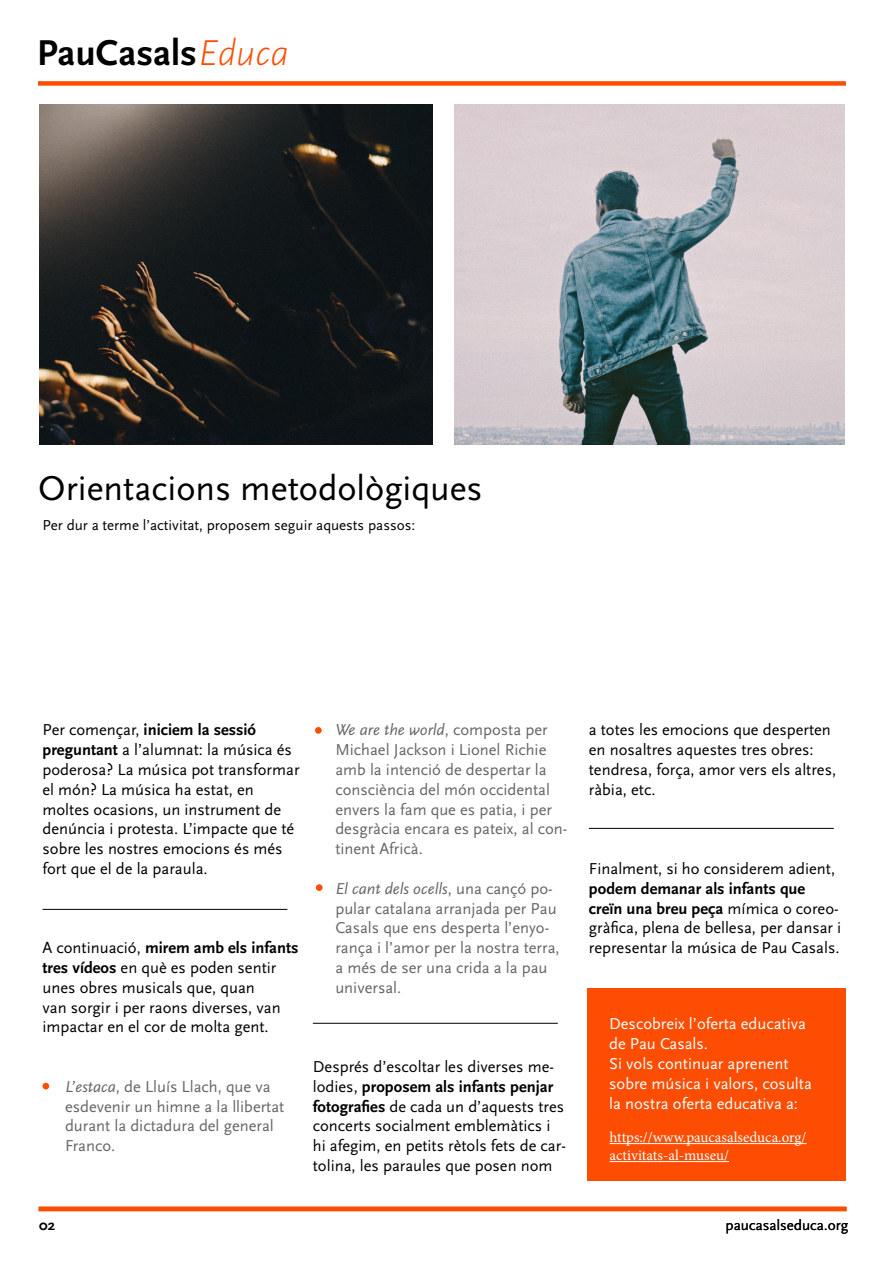
<style>
.page{position:relative;width:893px;height:1263px;background:#fff}
.page>*{position:absolute;margin:0;border:0;box-sizing:border-box;transform-origin:0 0}
.t1{font:700 37.5px "Scala Sans Pro";color:#000}
.t2{font:36px "Scala Sans Pro";color:#000}
.t3{font:16.5px/19.8px "Scala Sans Pro";color:#000}
.t4{font:16.5px/19.8px "Scala Sans Pro";color:#666}
.t5{font:16.5px/19.8px "Scala Sans Pro";color:#fff}
.t6{font:15px "Scala Sans Pro";color:#000}
.t7{font:15px/18px "Minion Pro";color:#fff}
.t8{font:700 15px "Scala Sans Pro";color:#000}
.s1{font-weight:300;font-style:italic;color:#fc4d03}
.s2{font-weight:700}
.s3{font-style:italic}
</style>
<div class="page">
<div style="left:38px;top:81px;width:808px;height:5px;background:#fc4d03"></div>
<hr style="left:39px;top:1207px;width:808px;height:4px;background:#fc4d03">
<img style="left:39px;top:105px;width:393px;height:339px">
<img style="left:455px;top:104px;width:390px;height:340px">
<hr style="left:43px;top:909px;width:244px;height:1px;background:#000">
<hr style="left:589px;top:828px;width:245px;height:1px;background:#000">
<hr style="left:313px;top:1023px;width:245px;height:1px;background:#000">
<div style="left:315px;top:727px;width:7px;height:7px;background:#fc4d03;border-radius:50%"></div>
<svg style="left:43px;top:1083px;width:6px;height:6px"></svg>
<div style="left:316px;top:884px;width:7px;height:7px;background:#fc4d03;border-radius:50%"></div>
<div style="left:588px;top:988px;width:258px;height:193px;background:#fc4d03"></div>
<hr style="left:610px;top:1143px;width:197px;height:1px;background:#fff">
<hr style="left:610px;top:1161px;width:119px;height:1px;background:#fff">
<h1 class="t1" style="left:37px;top:31px;width:254px">PauCasals<span class="s1">Educa</span></h1>
<h2 class="t2" style="left:38px;top:467px;width:446px">Orientacions metodològiques</h2>
<p class="t6" style="left:43px;top:516px;width:374px">Per dur a terme l’activitat, proposem seguir aquests passos:</p>
<p class="t3" style="left:43px;top:720px;width:259px">Per començar, <span class="s2">iniciem la sessió preguntant</span> a l’alumnat: la música és poderosa? La música pot transformar el món? La música ha estat, en moltes ocasions, un instrument de denúncia i protesta. L’impacte que té sobre les nostres emocions és més fort que el de la paraula.</p>
<p class="t3" style="left:43px;top:938px;width:257px">A continuació, <span class="s2">mirem amb els infants tres vídeos</span> en què es poden sentir unes obres musicals que, quan<br>van sorgir i per raons diverses, van impactar en el cor de molta gent.</p>
<p class="t4" style="left:65px;top:1076px;width:221px"><span class="s3">L’estaca</span>, de Lluís Llach, que va esdevenir un himne a la llibertat durant la dictadura del general<br>Franco.</p>
<p class="t4" style="left:335px;top:720px;width:234px"><span class="s3">We are the world</span>, composta per<br>Michael Jackson i Lionel Richie amb la intenció de despertar la consciència del món occidental envers la fam que es patia, i per desgràcia encara es pateix, al con&shy;tinent Africà.</p>
<p class="t4" style="left:335px;top:878px;width:226px"><span class="s3">El cant dels ocells</span>, una cançó po&shy;pular catalana arranjada per Pau<br>Casals que ens desperta l’enyo&shy;rança i l’amor per la nostra terra, a més de ser una crida a la pau universal.</p>
<p class="t3" style="left:313px;top:1056px;width:254px">Després d’escoltar les diverses me&shy;lodies, <span class="s2">proposem als infants penjar fotografies</span> de cada un d’aquests tres concerts socialment emblemàtics i hi afegim, en petits rètols fets de car&shy;tolina, les paraules que posen nom</p>
<p class="t3" style="left:589px;top:720px;width:249px">a totes les emocions que desperten en nosaltres aquestes tres obres: tendresa, força, amor vers els altres, ràbia, etc.</p>
<p class="t3" style="left:589px;top:858px;width:248px">Finalment, si ho considerem adient,</p>
<p class="t3" style="left:589px;top:878px;width:254px"><span class="s2">podem demanar als infants que creïn una breu peça</span> mímica o coreo&shy;gràfica, plena de bellesa, per dansar i representar la música de Pau Casals.</p>
<p class="t5" style="left:609px;top:1014px;width:204px">Descobreix l’oferta educativa de Pau Casals.<br>Si vols continuar aprenent sobre música i valors, cosulta la nostra oferta educativa a:</p>
<p class="t7" style="left:610px;top:1128px;width:199px">https://www.paucasalseduca.org/ activitats-al-museu/</p>
<p class="t8" style="left:39px;top:1217px;width:17px">02</p>
<p class="t6" style="left:726px;top:1217px;width:124px">paucasalseduca.org</p>
</div>
